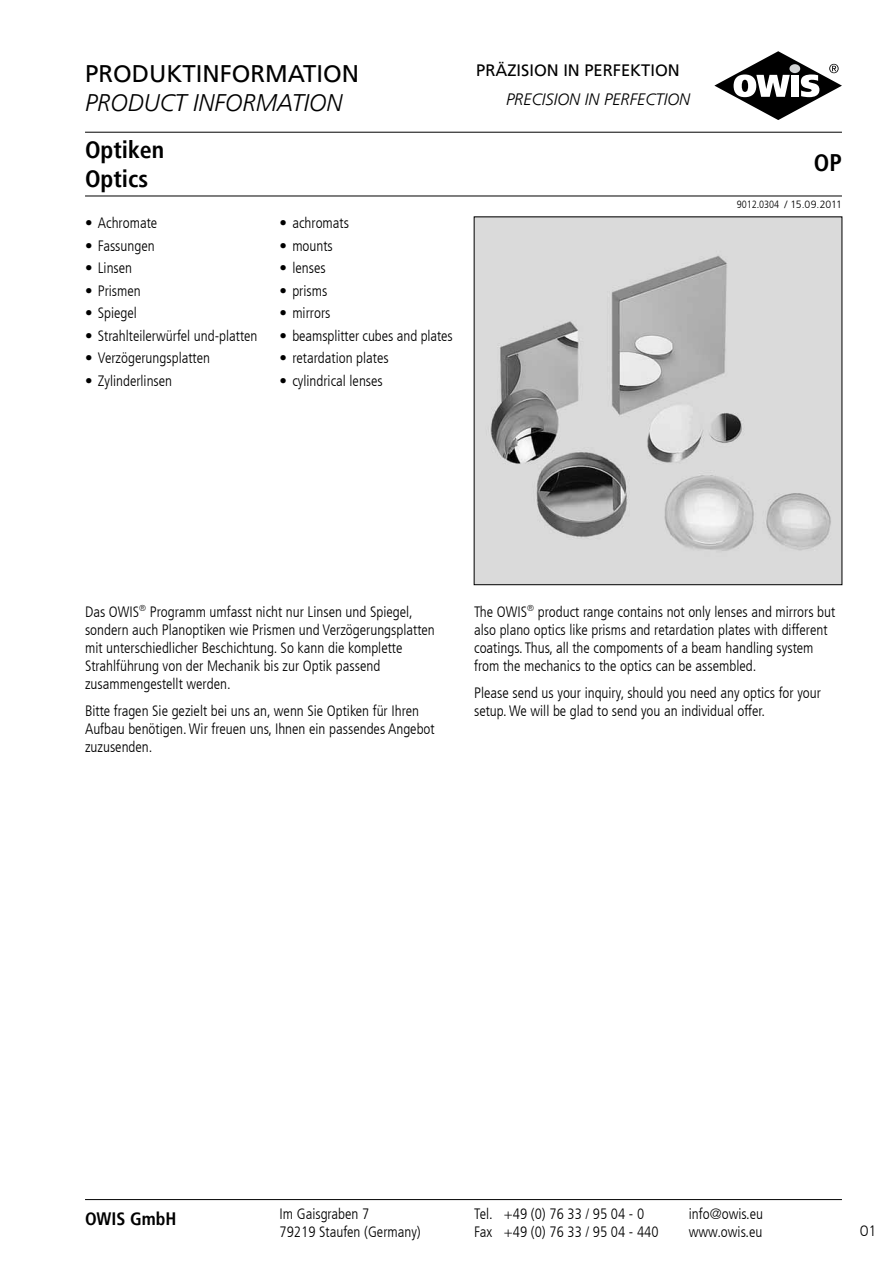
<style>
.page{position:relative;width:893px;height:1263px;background:#fff}
.page>*{position:absolute;margin:0;border:0;box-sizing:border-box;transform-origin:0 0}
.t1{font:24px "Frutiger LT";color:#000}
.t2{font:italic 300 24px "Frutiger LT";color:#000}
.t3{font:700 condensed 24px/29px "Frutiger LT";color:#000}
.t4{font:700 condensed 18px "Frutiger LT";color:#000}
.t5{font:16.5px "Frutiger LT";color:#000}
.t6{font:italic 300 16.5px "Frutiger LT";color:#000}
.t7{font:300 condensed 15px/18px "Frutiger LT";color:#000}
.t8{font:300 10.5px "Frutiger LT";letter-spacing:-.02em;color:#000}
.t9{font:300 condensed 10.5px "Frutiger LT";color:#000}
</style>
<div class="page">
<hr style="left:85px;top:132px;width:757px;height:1px;background:#000">
<hr style="left:85px;top:196px;width:757px;height:1px;background:#000">
<hr style="left:85px;top:1199px;width:757px;height:1px;background:#000">
<svg style="left:714px;top:51px;width:128px;height:69px"></svg>
<img style="left:476px;top:218px;width:364px;height:365px">
<svg style="left:611px;top:195px;width:15px;height:2px"></svg>
<h1 class="t1" style="left:85px;top:59px;width:276px">PRODUKTINFORMATION</h1>
<h1 class="t2" style="left:85px;top:89px;width:259px">PRODUCT INFORMATION</h1>
<h1 class="t3" style="left:85px;top:136px;width:81px">Optiken<br>Optics</h1>
<p class="t7" style="left:85px;top:214px;width:74px">• Achromate</p>
<p class="t7" style="left:85px;top:237px;width:71px">• Fassungen</p>
<p class="t7" style="left:85px;top:259px;width:49px">• Linsen</p>
<p class="t7" style="left:85px;top:282px;width:57px">• Prismen</p>
<p class="t7" style="left:85px;top:304px;width:53px">• Spiegel</p>
<p class="t7" style="left:85px;top:327px;width:174px">• Strahlteilerwürfel und-platten</p>
<p class="t7" style="left:85px;top:349px;width:127px">• Verzögerungsplatten</p>
<p class="t7" style="left:85px;top:372px;width:89px">• Zylinderlinsen</p>
<p class="t7" style="left:280px;top:214px;width:71px">• achromats</p>
<p class="t7" style="left:280px;top:237px;width:55px">• mounts</p>
<p class="t7" style="left:280px;top:259px;width:48px">• lenses</p>
<p class="t7" style="left:280px;top:282px;width:49px">• prisms</p>
<p class="t7" style="left:280px;top:304px;width:52px">• mirrors</p>
<p class="t7" style="left:280px;top:327px;width:175px">• beamsplitter cubes and plates</p>
<p class="t7" style="left:280px;top:349px;width:111px">• retardation plates</p>
<p class="t7" style="left:280px;top:372px;width:105px">• cylindrical lenses</p>
<p class="t5" style="left:476px;top:61px;width:205px">PRÄZISION IN PERFEKTION</p>
<p class="t6" style="left:506px;top:90px;width:186px">PRECISION IN PERFECTION</p>
<h1 class="t3" style="left:814px;top:148px;width:30px">OP</h1>
<p class="t8" style="left:785px;top:198px;width:59px">/ 15.09.2011</p>
<p class="t9" style="left:737px;top:198px;width:44px">9012.0304</p>
<p class="t7" style="left:85px;top:603px;width:351px">Das OWIS<sup>®</sup> Programm umfasst nicht nur Linsen und Spiegel, sondern auch Planoptiken wie Prismen und Verzögerungsplatten mit unterschiedlicher Beschichtung. So kann die komplette Strahlführung von der Mechanik bis zur Optik passend zusammengestellt werden.</p>
<p class="t7" style="left:85px;top:702px;width:351px">Bitte fragen Sie gezielt bei uns an, wenn Sie Optiken für Ihren<br>Aufbau benötigen.Wir freuen uns, Ihnen ein passendes Angebot zuzusenden.</p>
<p class="t7" style="left:474px;top:603px;width:363px">The OWIS<sup>®</sup> product range contains not only lenses and mirrors but also plano optics like prisms and retardation plates with different coatings. Thus, all the compoments of a beam handling system from the mechanics to the optics can be assembled.</p>
<p class="t7" style="left:474px;top:684px;width:348px">Please send us your inquiry, should you need any optics for your setup.We will be glad to send you an individual offer.</p>
<p class="t4" style="left:85px;top:1208px;width:93px">OWIS GmbH</p>
<p class="t7" style="left:689px;top:1205px;width:76px">info@owis.eu www.owis.eu</p>
<p class="t7" style="left:474px;top:1205px;width:186px">Tel. +49 (0) 76 33 / 95 04 - 0<br>Fax +49 (0) 76 33 / 95 04 - 440</p>
<p class="t7" style="left:280px;top:1205px;width:143px">Im Gaisgraben 7<br>79219 Staufen (Germany)</p>
<p class="t7" style="left:860px;top:1222px;width:18px">O1</p>
</div>
